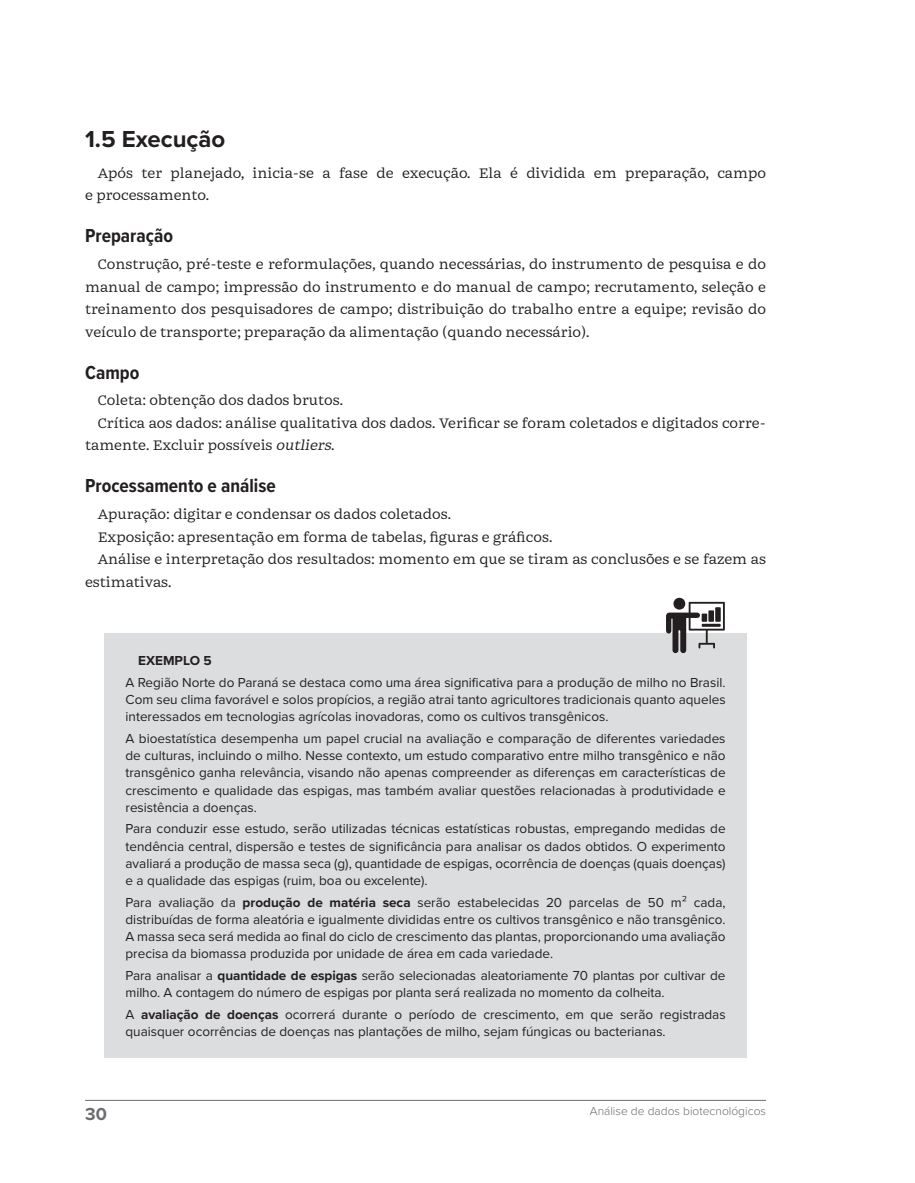
<style>
.page{position:relative;width:915px;height:1183px;background:#fff}
.page>*{position:absolute;margin:0;border:0;box-sizing:border-box;transform-origin:0 0}
.t1{font:700 24px "Proxima Nova";color:#231f20}
.t2{font:700 19.5px "Proxima Nova Cond";color:#231f20}
.t3{font:700 18px "Proxima Nova";color:#6c6d70}
.t4{font:15px/22.5px "Mala";color:#231f20}
.t5{font:13.5px/17.2px "Proxima Nova";color:#231f20;text-align:justify}
.t6{font:700 13.5px "Proxima Nova";color:#231f20}
.t7{font:300 12px "Proxima Nova";color:#6c6d70}
.s1{font-style:italic}
.s2{font-weight:700}
</style>
<div class="page">
<hr style="left:85px;top:1099px;width:680px;height:1px;background:#6c6d70">
<div style="left:104px;top:633px;width:642px;height:423px;background:#dcdddf"></div>
<svg style="left:666px;top:597px;width:58px;height:56px"></svg>
<div style="left:701px;top:613px;width:6px;height:8px;background:#231f20"></div>
<div style="left:708px;top:610px;width:5px;height:11px;background:#231f20"></div>
<div style="left:715px;top:607px;width:5px;height:14px;background:#231f20"></div>
<hr style="left:701px;top:623px;width:19px;height:3px;background:#231f20">
<h1 class="t1" style="left:85px;top:121px;width:142px">1.5 Execução</h1>
<p class="t4" style="left:85px;top:161px;width:682px;text-indent:13px">Após ter planejado, inicia-se a fase de execução. Ela é dividida em preparação, campo e processamento.</p>
<h2 class="t2" style="left:85px;top:221px;width:89px">Preparação</h2>
<p class="t4" style="left:85px;top:252px;width:682px;text-align:justify;text-indent:13px">Construção, pré-teste e reformulações, quando necessárias, do instrumento de pesquisa e do manual de campo; impressão do instrumento e do manual de campo; recrutamento, seleção e treinamento dos pesquisadores de campo; distribuição do trabalho entre a equipe; revisão do veículo de transporte; preparação da alimentação (quando necessário).</p>
<h2 class="t2" style="left:85px;top:357px;width:56px">Campo</h2>
<p class="t4" style="left:98px;top:389px;width:247px">Coleta: obtenção dos dados brutos.</p>
<p class="t4" style="left:98px;top:411px;width:669px">Crítica aos dados: análise qualitativa dos dados. Verificar se foram coletados e digitados corre-</p>
<p class="t4" style="left:85px;top:434px;width:257px">tamente. Excluir possíveis <span class="s1">outliers</span>.</p>
<h2 class="t2" style="left:85px;top:471px;width:192px">Processamento e análise</h2>
<p class="t4" style="left:98px;top:502px;width:354px">Apuração: digitar e condensar os dados coletados.</p>
<p class="t4" style="left:98px;top:525px;width:456px">Exposição: apresentação em forma de tabelas, figuras e gráficos.</p>
<p class="t4" style="left:98px;top:547px;width:669px">Análise e interpretação dos resultados: momento em que se tiram as conclusões e se fazem as</p>
<p class="t4" style="left:85px;top:570px;width:88px">estimativas.</p>
<p class="t6" style="left:138px;top:650px;width:75px">EXEMPLO 5</p>
<p class="t5" style="left:125px;top:672px;width:601px">A Região Norte do Paraná se destaca como uma área significativa para a produção de milho no Brasil.<br>Com seu clima favorável e solos propícios, a região atrai tanto agricultores tradicionais quanto aqueles interessados em tecnologias agrícolas inovadoras, como os cultivos transgênicos.</p>
<p class="t5" style="left:125px;top:728px;width:601px">A bioestatística desempenha um papel crucial na avaliação e comparação de diferentes variedades de culturas, incluindo o milho. Nesse contexto, um estudo comparativo entre milho transgênico e não transgênico ganha relevância, visando não apenas compreender as diferenças em características de crescimento e qualidade das espigas, mas também avaliar questões relacionadas à produtividade e resistência a doenças.</p>
<p class="t5" style="left:125px;top:819px;width:601px">Para conduzir esse estudo, serão utilizadas técnicas estatísticas robustas, empregando medidas de tendência central, dispersão e testes de significância para analisar os dados obtidos. O experimento avaliará a produção de massa seca (g), quantidade de espigas, ocorrência de doenças (quais doenças) e a qualidade das espigas (ruim, boa ou excelente).</p>
<p class="t5" style="left:125px;top:892px;width:601px">Para avaliação da <span class="s2">produção de matéria seca</span> serão estabelecidas 20 parcelas de 50 m² cada, distribuídas de forma aleatória e igualmente divididas entre os cultivos transgênico e não transgênico.<br>A massa seca será medida ao final do ciclo de crescimento das plantas, proporcionando uma avaliação precisa da biomassa produzida por unidade de área em cada variedade.</p>
<p class="t5" style="left:125px;top:966px;width:601px">Para analisar a <span class="s2">quantidade de espigas</span> serão selecionadas aleatoriamente 70 plantas por cultivar de milho. A contagem do número de espigas por planta será realizada no momento da colheita.</p>
<p class="t5" style="left:125px;top:1004px;width:601px">A <span class="s2">avaliação de doenças</span> ocorrerá durante o período de crescimento, em que serão registradas quaisquer ocorrências de doenças nas plantações de milho, sejam fúngicas ou bacterianas.</p>
<h3 class="t3" style="left:85px;top:1100px;width:23px">30</h3>
<p class="t7" style="left:589px;top:1101px;width:177px">Análise de dados biotecnológicos</p>
</div>
